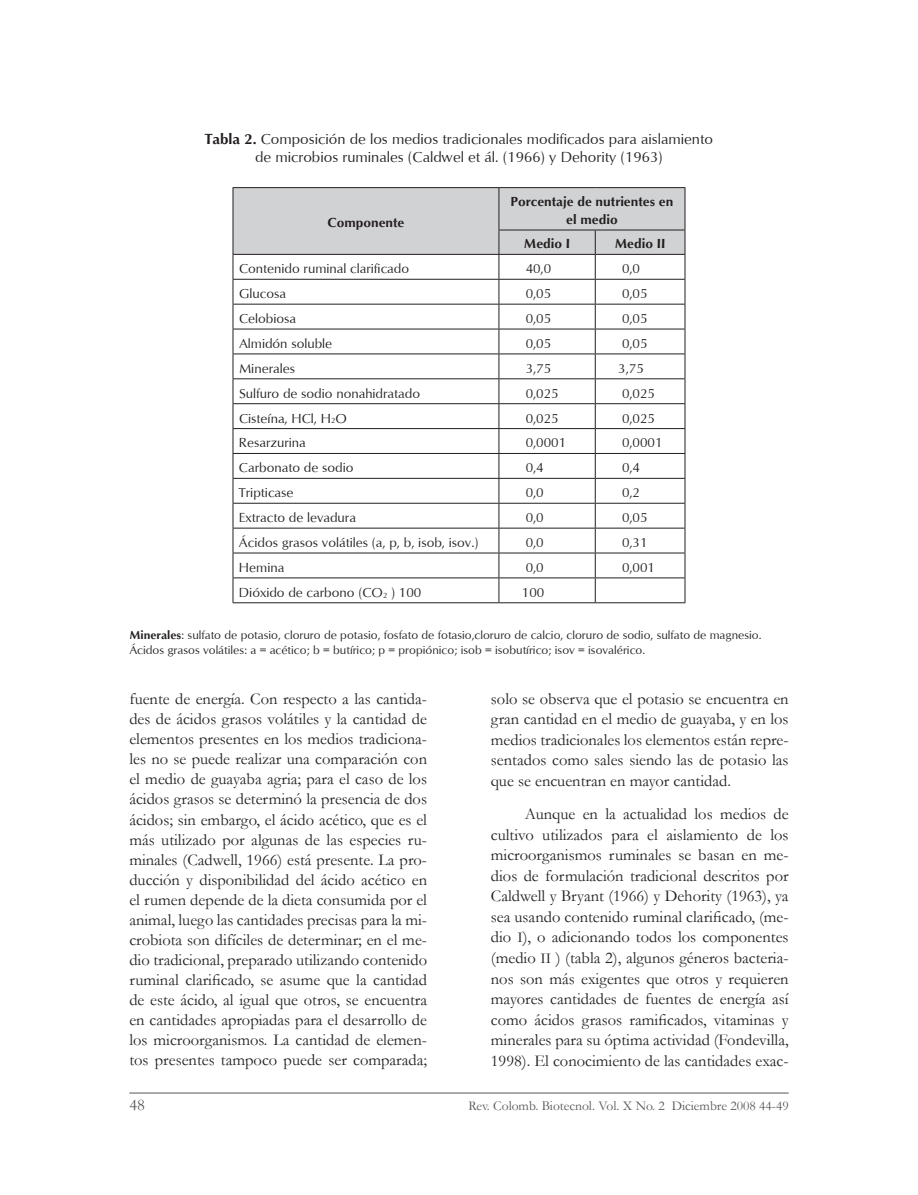
<style>
.page{position:relative;width:918px;height:1195px;background:#fff}
.page>*{position:absolute;margin:0;border:0;box-sizing:border-box;transform-origin:0 0}
.BODY_TEXT{font:16.5px/20.1px "Garamond";color:#231f20;text-align:justify}
.t1{font:16.5px "Garamond";color:#57585a}
.TIT_TABLA{font:15px/18px "Optimum";color:#231f20;text-align:center}
.TABLA_IZQ{font:13.5px "Optimum";color:#231f20}
.TABLA_CABEZA{font:700 13.5px/18px "Optimum";color:#231f20;text-align:center}
.t2{font:13.5px "Garamond";color:#57585a}
.TABLA_NOTA{font:12px/15px "Optimum";color:#231f20}
.s1{font-weight:700}
.s2{font-size:7.8px}
.s3{font-size:15px}
</style>
<div class="page">
<hr style="left:129px;top:1092px;width:659px;height:1px;background:#57585a">
<svg style="left:233px;top:187px;width:452px;height:415px"></svg>
<hr style="left:233px;top:602px;width:266px;height:1px;background:#231f20">
<hr style="left:499px;top:602px;width:96px;height:1px;background:#231f20">
<hr style="left:595px;top:602px;width:90px;height:1px;background:#231f20">
<p class="TIT_TABLA" style="left:205px;top:129px;width:510px"><span class="s1">Tabla 2.</span> Composición de los medios tradicionales modificados para aislamiento de microbios ruminales (Caldwel et ál. (1966) y Dehority (1963)</p>
<p class="TABLA_CABEZA" style="left:327px;top:213px;width:78px">Componente</p>
<p class="TABLA_CABEZA" style="left:510px;top:192px;width:164px">Porcentaje de nutrientes en el medio</p>
<p class="TABLA_CABEZA" style="left:524px;top:234px;width:48px">Medio I</p>
<p class="TABLA_CABEZA" style="left:614px;top:234px;width:52px">Medio II</p>
<p class="TABLA_IZQ" style="left:239px;top:261px;width:172px">Contenido ruminal clarificado</p>
<p class="TABLA_IZQ" style="left:526px;top:261px;width:27px">40,0</p>
<p class="TABLA_IZQ" style="left:622px;top:261px;width:20px">0,0</p>
<p class="TABLA_IZQ" style="left:239px;top:285px;width:48px">Glucosa</p>
<p class="TABLA_IZQ" style="left:526px;top:285px;width:27px">0,05</p>
<p class="TABLA_IZQ" style="left:622px;top:285px;width:27px">0,05</p>
<p class="TABLA_IZQ" style="left:239px;top:310px;width:59px">Celobiosa</p>
<p class="TABLA_IZQ" style="left:526px;top:310px;width:27px">0,05</p>
<p class="TABLA_IZQ" style="left:622px;top:310px;width:27px">0,05</p>
<p class="TABLA_IZQ" style="left:239px;top:335px;width:95px">Almidón soluble</p>
<p class="TABLA_IZQ" style="left:526px;top:335px;width:27px">0,05</p>
<p class="TABLA_IZQ" style="left:622px;top:335px;width:27px">0,05</p>
<p class="TABLA_IZQ" style="left:239px;top:360px;width:57px">Minerales</p>
<p class="TABLA_IZQ" style="left:526px;top:360px;width:27px">3,75</p>
<p class="TABLA_IZQ" style="left:618px;top:360px;width:27px">3,75</p>
<p class="TABLA_IZQ" style="left:239px;top:385px;width:182px">Sulfuro de sodio nonahidratado</p>
<p class="TABLA_IZQ" style="left:526px;top:385px;width:34px">0,025</p>
<p class="TABLA_IZQ" style="left:622px;top:385px;width:34px">0,025</p>
<p class="TABLA_IZQ" style="left:239px;top:410px;width:109px">Cisteína, HCl, H<span class="s2">2</span>O</p>
<p class="TABLA_IZQ" style="left:525px;top:410px;width:34px">0,025</p>
<p class="TABLA_IZQ" style="left:622px;top:410px;width:34px">0,025</p>
<p class="TABLA_IZQ" style="left:239px;top:435px;width:68px">Resarzurina</p>
<p class="TABLA_IZQ" style="left:525px;top:435px;width:42px">0,0001</p>
<p class="TABLA_IZQ" style="left:622px;top:435px;width:42px">0,0001</p>
<p class="TABLA_IZQ" style="left:239px;top:460px;width:116px">Carbonato de sodio</p>
<p class="TABLA_IZQ" style="left:525px;top:460px;width:20px">0,4</p>
<p class="TABLA_IZQ" style="left:622px;top:460px;width:20px">0,4</p>
<p class="TABLA_IZQ" style="left:239px;top:484px;width:56px">Tripticase</p>
<p class="TABLA_IZQ" style="left:525px;top:484px;width:20px">0,0</p>
<p class="TABLA_IZQ" style="left:622px;top:484px;width:20px">0,2</p>
<p class="TABLA_IZQ" style="left:239px;top:509px;width:118px">Extracto de levadura</p>
<p class="TABLA_IZQ" style="left:525px;top:509px;width:20px">0,0</p>
<p class="TABLA_IZQ" style="left:622px;top:509px;width:27px">0,05</p>
<p class="TABLA_IZQ" style="left:239px;top:534px;width:241px">Ácidos grasos volátiles (a, p, b, isob, isov.)</p>
<p class="TABLA_IZQ" style="left:525px;top:534px;width:20px">0,0</p>
<p class="TABLA_IZQ" style="left:622px;top:534px;width:27px">0,31</p>
<p class="TABLA_IZQ" style="left:239px;top:559px;width:47px">Hemina</p>
<p class="TABLA_IZQ" style="left:525px;top:559px;width:20px">0,0</p>
<p class="TABLA_IZQ" style="left:622px;top:559px;width:34px">0,001</p>
<p class="TABLA_IZQ" style="left:239px;top:584px;width:184px">Dióxido de carbono (CO<span class="s2">2</span> ) 100</p>
<p class="TABLA_IZQ" style="left:522px;top:584px;width:24px">100</p>
<p class="TABLA_NOTA" style="left:129px;top:627px;width:633px"><span class="s1">Minerales</span>: sulfato de potasio, cloruro de potasio, fosfato de fotasio,cloruro de calcio, cloruro de sodio, sulfato de magnesio.<br>Ácidos grasos volátiles: a = acético; b = butírico; p = propiónico; isob = isobutírico; isov = isovalérico.</p>
<p class="BODY_TEXT" style="left:129px;top:688px;width:299px">fuente de energía. Con respecto a las cantida&shy;des de ácidos grasos volátiles y la cantidad de elementos presentes en los medios tradiciona&shy;les no se puede realizar una comparación con el medio de guayaba agria; para el caso de los ácidos grasos se determinó la presencia de dos ácidos; sin embargo, el ácido acético, que es el más utilizado por algunas de las especies ru&shy;minales (Cadwell, 1966) está presente. La pro&shy;ducción y disponibilidad del ácido acético en el rumen depende de la dieta consumida por el animal, luego las cantidades precisas para la mi&shy;crobiota son difíciles de determinar; en el me&shy;dio tradicional, preparado utilizando contenido ruminal clarificado, se asume que la cantidad de este ácido, al igual que otros, se encuentra en cantidades apropiadas para el desarrollo de los microorganismos. La cantidad de elemen&shy;tos presentes tampoco puede ser comparada;</p>
<p class="BODY_TEXT" style="left:491px;top:687px;width:299px;line-height:20.5px">solo se observa que el potasio se encuentra en gran cantidad en el medio de guayaba, y en los medios tradicionales los elementos están repre&shy;sentados como sales siendo las de potasio las que se encuentran en mayor cantidad.</p>
<p class="BODY_TEXT" style="left:491px;top:803px;width:299px;line-height:20.5px;text-indent:34px">Aunque en la actualidad los medios de cultivo utilizados para el aislamiento de los microorganismos ruminales se basan en me&shy;dios de formulación tradicional descritos por Caldwell y Bryant (1966) y Dehority (1963), ya sea usando contenido ruminal clarificado, (me&shy;dio <span class="s3">I</span>), o adicionando todos los componentes (medio <span class="s3">II</span> ) (tabla 2), algunos géneros bacteria&shy;nos son más exigentes que otros y requieren mayores cantidades de fuentes de energía así como ácidos grasos ramificados, vitaminas y minerales para su óptima actividad (Fondevilla, 1998). El conocimiento de las cantidades exac-</p>
<p class="t1" style="left:129px;top:1093px;width:17px">48</p>
<p class="t2" style="left:468px;top:1096px;width:322px">Rev. Colomb. Biotecnol. Vol. X No. 2 Diciembre 2008 44-49</p>
</div>
